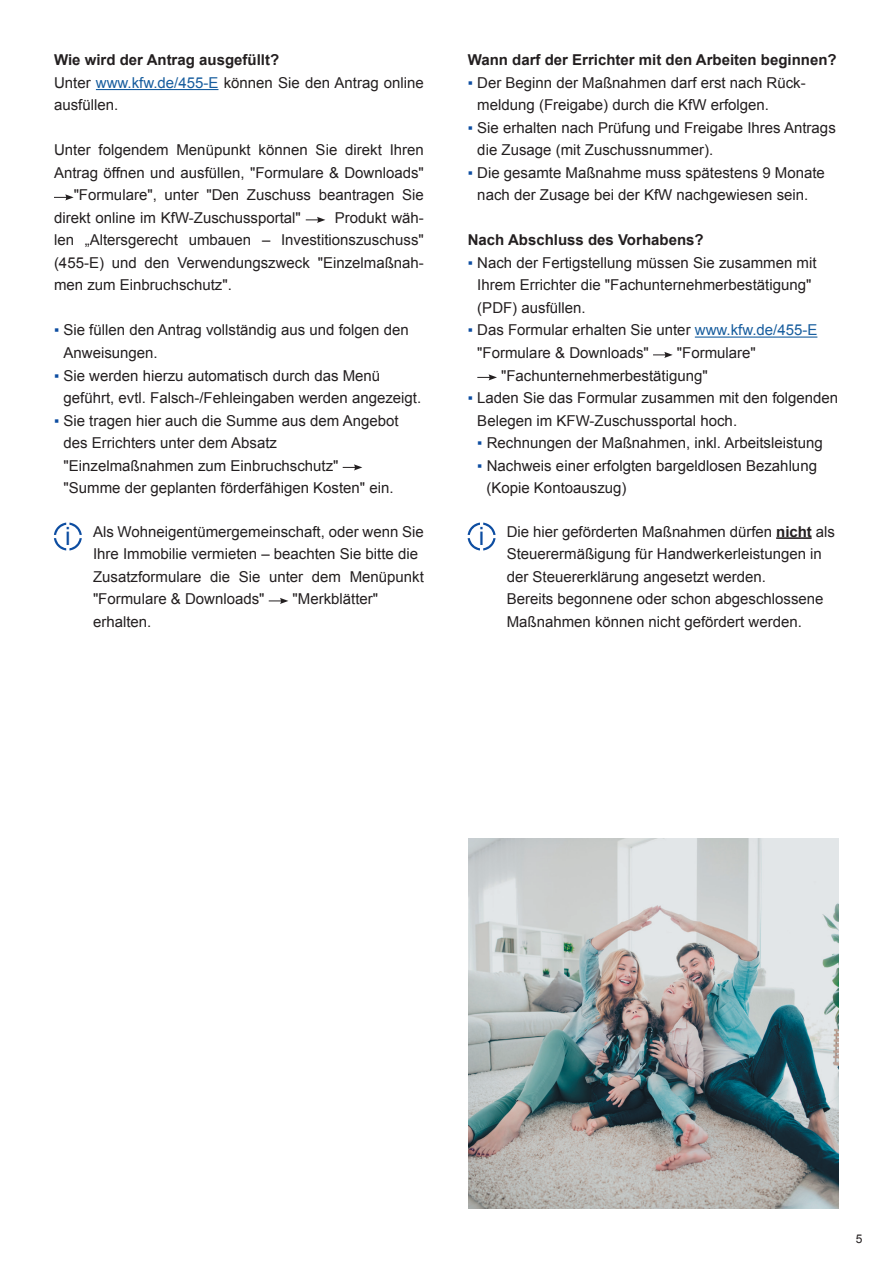
<style>
.page{position:relative;width:893px;height:1263px;background:#fff}
.page>*{position:absolute;margin:0;border:0;box-sizing:border-box;transform-origin:0 0}
.t1{font:25.2px "Arial";color:#0d4da1}
.t2{font:15px/22.5px "Arial";color:#231f20}
.t3{font:700 15px "Arial";color:#231f20}
.t4{font:12px "Arial";color:#231f20}
.s1{font-weight:700}
.s2{color:#175d9e}
.s3{color:#0d4da1}
</style>
<div class="page">
<hr style="left:96px;top:89px;width:122px;height:1px;background:#175d9e">
<svg style="left:54px;top:194px;width:20px;height:6px"></svg>
<svg style="left:306px;top:217px;width:19px;height:6px"></svg>
<svg style="left:343px;top:464px;width:19px;height:6px"></svg>
<svg style="left:269px;top:598px;width:19px;height:6px"></svg>
<svg style="left:54px;top:523px;width:28px;height:27px"></svg>
<hr style="left:695px;top:336px;width:122px;height:2px;background:#175d9e">
<hr style="left:776px;top:537px;width:36px;height:2px;background:#231f20">
<svg style="left:653px;top:352px;width:20px;height:6px"></svg>
<svg style="left:477px;top:374px;width:20px;height:6px"></svg>
<svg style="left:468px;top:523px;width:28px;height:27px"></svg>
<img style="left:469px;top:839px;width:370px;height:370px">
<p class="t2" style="left:54px;top:49px;width:371px"><span class="s1">Wie wird der Antrag ausgefüllt?<br></span>Unter <span class="s2">www.kfw.de/455-E</span> können Sie den Antrag online ausfüllen.</p>
<p class="t2" style="left:54px;top:139px;width:371px">Unter folgendem Menüpunkt können Sie direkt Ihren</p>
<p class="t2" style="left:54px;top:162px;width:371px">Antrag öffnen und ausfüllen, "Formulare &amp; Downloads"</p>
<p class="t2" style="left:74px;top:184px;width:352px">"Formulare", unter "Den Zuschuss beantragen Sie</p>
<p class="t2" style="left:54px;top:207px;width:248px">direkt online im KfW-Zuschussportal"</p>
<p class="t2" style="left:54px;top:207px;width:371px;text-align:justify;text-indent:281px">Produkt wäh&shy;len „Altersgerecht umbauen – Investitionszuschuss" (455-E) und den Verwendungszweck "Einzelmaßnah&shy;men zum Einbruchschutz".</p>
<p class="t2" style="left:64px;top:319px;width:347px;text-indent:-10px"><span class="s3">▪</span> Sie füllen den Antrag vollständig aus und folgen den<br>Anweisungen.</p>
<p class="t2" style="left:64px;top:364px;width:359px;text-indent:-10px"><span class="s3">▪</span> Sie werden hierzu automatisch durch das Menü geführt, evtl. Falsch-/Fehleingaben werden angezeigt.</p>
<p class="t2" style="left:64px;top:409px;width:337px;text-indent:-10px"><span class="s3">▪</span> Sie tragen hier auch die Summe aus dem Angebot des Errichters unter dem Absatz "Einzelmaßnahmen zum Einbruchschutz" "Summe der geplanten förderfähigen Kosten" ein.</p>
<p class="t2" style="left:93px;top:520px;width:332px">Als Wohneigentümergemeinschaft, oder wenn Sie Ihre Immobilie vermieten – beachten Sie bitte die Zusatzformulare die Sie unter dem Menüpunkt "Formulare &amp; Downloads"</p>
<h1 class="t1" style="left:65px;top:520px;width:7px">i</h1>
<p class="t2" style="left:293px;top:588px;width:87px">"Merkblätter"</p>
<p class="t2" style="left:93px;top:610px;width:60px">erhalten.</p>
<p class="t3" style="left:468px;top:50px;width:370px">Wann darf der Errichter mit den Arbeiten beginnen?</p>
<p class="t2" style="left:477px;top:72px;width:330px;text-indent:-10px"><span class="s3">▪</span> Der Beginn der Maßnahmen darf erst nach Rück&shy;meldung (Freigabe) durch die KfW erfolgen.</p>
<p class="t2" style="left:477px;top:117px;width:360px;text-indent:-10px"><span class="s3">▪</span> Sie erhalten nach Prüfung und Freigabe Ihres Antrags die Zusage (mit Zuschussnummer).</p>
<p class="t2" style="left:468px;top:162px;width:359px;text-align:center"><span class="s3">▪</span> Die gesamte Maßnahme muss spätestens 9 Monate nach der Zusage bei der KfW nachgewiesen sein.</p>
<p class="t3" style="left:468px;top:230px;width:237px">Nach Abschluss des Vorhabens?</p>
<p class="t2" style="left:477px;top:252px;width:341px;text-indent:-10px"><span class="s3">▪</span> Nach der Fertigstellung müssen Sie zusammen mit<br>Ihrem Errichter die "Fachunternehmerbestätigung" (PDF) ausfüllen.</p>
<p class="t2" style="left:477px;top:319px;width:342px;text-indent:-10px"><span class="s3">▪</span> Das Formular erhalten Sie unter <span class="s2">www.kfw.de/455-E </span>"Formulare &amp; Downloads"</p>
<p class="t2" style="left:501px;top:342px;width:256px;text-indent:176px">"Formulare" "Fachunternehmerbestätigung"</p>
<p class="t2" style="left:477px;top:387px;width:362px;text-indent:-10px"><span class="s3">▪</span> Laden Sie das Formular zusammen mit den folgenden<br>Belegen im KFW-Zuschussportal hoch.</p>
<p class="t2" style="left:477px;top:432px;width:347px"><span class="s3">▪</span> Rechnungen der Maßnahmen, inkl. Arbeitsleistung</p>
<p class="t2" style="left:486px;top:454px;width:332px;text-indent:-9px"><span class="s3">▪</span> Nachweis einer erfolgten bargeldlosen Bezahlung (Kopie Kontoauszug)</p>
<p class="t2" style="left:507px;top:520px;width:330px">Die hier geförderten Maßnahmen dürfen <span class="s1">nicht</span> als Steuerermäßigung für Handwerkerleistungen in der Steuererklärung angesetzt werden.<br>Bereits begonnene oder schon abgeschlossene Maßnahmen können nicht gefördert werden.</p>
<h1 class="t1" style="left:479px;top:520px;width:7px">i</h1>
<p class="t4" style="left:856px;top:1230px;width:8px">5</p>
</div>
